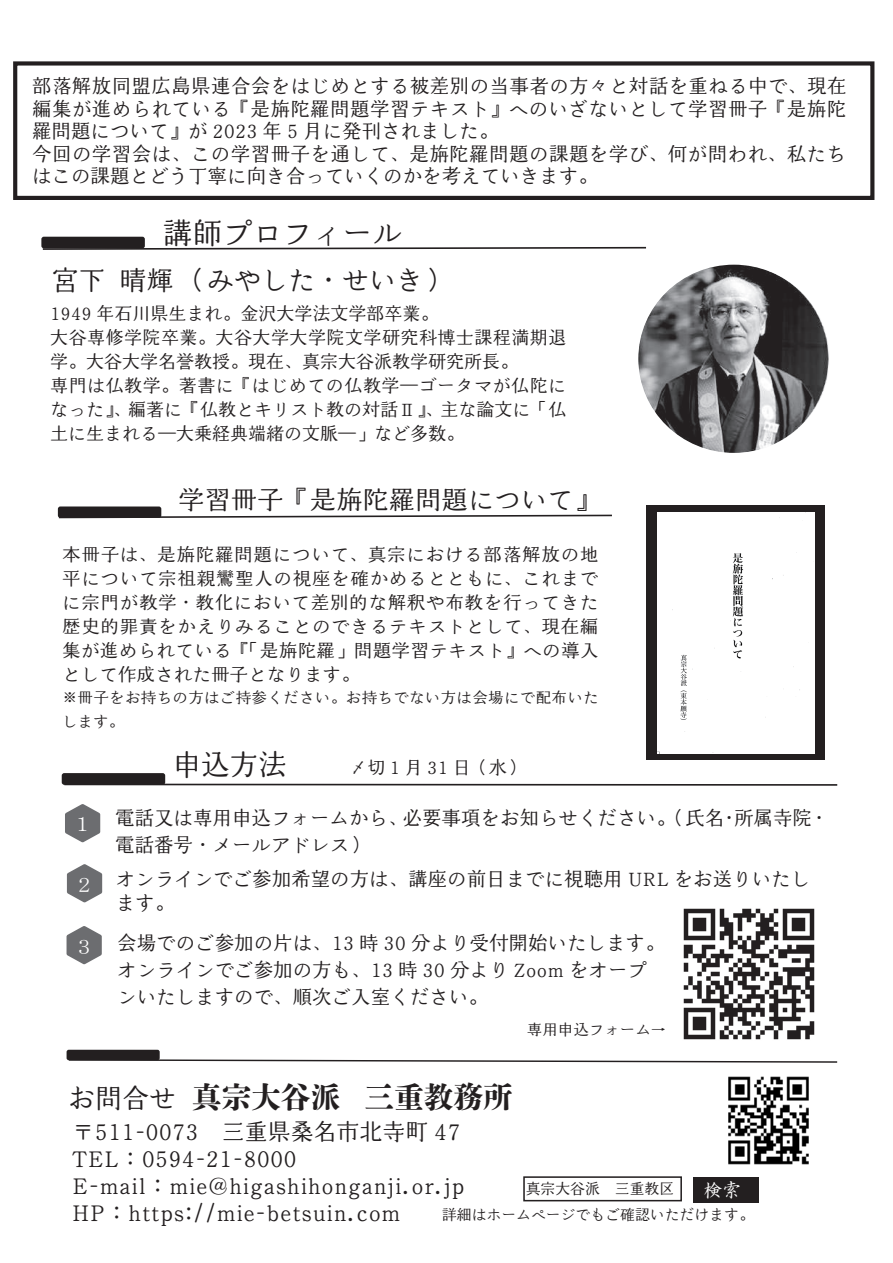
<style>
.page{position:relative;width:893px;height:1263px;background:#fff}
.page>*{position:absolute;margin:0;border:0;box-sizing:border-box;transform-origin:0 0}
.t1{font:30px "Kinuta Marumin Yoshino Std N R";color:#231f20}
.t2{font:800 29.7px "DNP Shuei 4 go B Std";color:#231f20}
.t3{font:28.5px "Kinuta Marumin Yoshino Std N R";color:#231f20}
.t4{font:27px "Kinuta Marumin Yoshino Std N R";color:#231f20}
.t5{font:25.5px "Kinuta Marumin Yoshino Std N R";color:#231f20}
.t6{font:22.95px/27px "Kinuta Marumin Yoshino Std N R";color:#231f20}
.t7{font:20.25px "HG Seikaishotai PRO";color:#fff}
.t8{font:19.5px/22.5px "Kinuta Marumin Yoshino Std N R";letter-spacing:.02em;color:#231f20}
.t9{font:19.5px/27px "Kinuta Marumin Yoshino Std N R";color:#231f20}
.t10{font:18.9px "HG Seikaishotai PRO";color:#fff}
.t11{font:18px/24px "Kinuta Marumin Yoshino Std N R";color:#231f20;text-align:justify}
.t12{font:15px/24px "Kinuta Marumin Yoshino Std N R";letter-spacing:.02em;color:#231f20}
.t13{font:15px "Kinuta Marumin Yoshino Std N R";color:#231f20}
.t14{font:14.85px "Kinuta Marumin Yoshino Std N R";color:#231f20}
.s1{font-family:"Kinuta Marumin Yoshino Std N R";font-weight:400;font-size:27px}
</style>
<div class="page">
<svg style="left:57px;top:514px;width:555px;height:5px"></svg>
<div style="left:59px;top:507px;width:102px;height:10px;background:#231f20;border-radius:2px"></div>
<div style="left:58px;top:506px;width:103px;height:12px;border:2px solid #231f20;border-radius:2px"></div>
<svg style="left:64px;top:783px;width:774px;height:3px;background:#898788"></svg>
<div style="left:63px;top:774px;width:101px;height:10px;background:#231f20;border-radius:2px"></div>
<div style="left:62px;top:773px;width:103px;height:12px;border:2px solid #231f20;border-radius:2px"></div>
<svg style="left:65px;top:804px;width:35px;height:38px"></svg>
<svg style="left:67px;top:864px;width:35px;height:38px"></svg>
<svg style="left:68px;top:1059px;width:770px;height:4px"></svg>
<div style="left:67px;top:1050px;width:92px;height:9px;background:#231f20;border-radius:2px"></div>
<div style="left:67px;top:1050px;width:93px;height:10px;border:1px solid #231f20;border-radius:2px"></div>
<img style="left:728px;top:1076px;width:81px;height:89px">
<div style="left:693px;top:1176px;width:66px;height:26px;background:#231f20"></div>
<div style="left:523px;top:1176px;width:159px;height:25px;border:2px solid #231f20"></div>
<svg style="left:67px;top:926px;width:35px;height:38px"></svg>
<svg style="left:41px;top:246px;width:606px;height:4px"></svg>
<div style="left:42px;top:237px;width:102px;height:11px;background:#231f20;border-radius:2px"></div>
<div style="left:41px;top:237px;width:104px;height:11px;border:2px solid #231f20;border-radius:2px"></div>
<div style="left:646px;top:505px;width:178px;height:255px;background:#231f20"></div>
<div style="left:658px;top:513px;width:156px;height:240px;background:#fff"></div>
<div style="left:13px;top:61px;width:861px;height:139px;border:4px solid #231f20"></div>
<img style="left:638px;top:265px;width:191px;height:188px">
<img style="left:683px;top:908px;width:132px;height:132px">
<p class="t8" style="left:32px;top:76px;width:816px">部落解放同盟広島県連合会をはじめとする被差別の当事者の方々と対話を重ねる中で、現在編集が進められている『是旃陀羅問題学習テキスト』へのいざないとして学習冊子『是旃陀羅問題について』が 2023 年 5 月に発刊されました。<br>今回の学習会は、この学習冊子を通して、是旃陀羅問題の課題を学び、何が問われ、私たちはこの課題とどう丁寧に向き合っていくのかを考えていきます。</p>
<h1 class="t1" style="left:162px;top:217px;width:241px">講師プロフィール</h1>
<h3 class="t4" style="left:52px;top:265px;width:400px">宮下 晴輝 （みやした・せいき）</h3>
<p class="t11" style="left:50px;top:302px;width:518px;text-align:left">1949 年石川県生まれ。金沢大学法文学部卒業。<br>大谷専修学院卒業。大谷大学大学院文学研究科博士課程満期退学。大谷大学名誉教授。現在、真宗大谷派教学研究所長。<br>専門は仏教学。著書に『はじめての仏教学―ゴータマが仏陀になった』、編著に『仏教とキリスト教の対話Ⅱ』、主な論文に「仏土に生まれる―大乗経典端緒の文脈―」など多数。</p>
<h3 class="t5" style="left:178px;top:485px;width:423px">学習冊子『是旃陀羅問題について』</h3>
<p class="t11" style="left:62px;top:544px;width:538px">本冊子は、是旃陀羅問題について、真宗における部落解放の地平について宗祖親鸞聖人の視座を確かめるとともに、これまでに宗門が教学・教化において差別的な解釈や布教を行ってきた歴史的罪責をかえりみることのできるテキストとして、現在編集が進められている『「是旃陀羅」問題学習テキスト』への導入として作成された冊子となります。</p>
<p class="t12" style="left:62px;top:686px;width:538px">※冊子をお持ちの方はご持参ください。お持ちでない方は会場にで配布いたします。</p>
<h3 class="t3" style="left:173px;top:749px;width:115px">申込方法</h3>
<p class="t9" style="left:115px;top:806px;width:716px">電話又は専用申込フォームから、必要事項をお知らせください。（氏名・所属寺院・電話番号・メールアドレス）</p>
<p class="t11" style="left:349px;top:756px;width:177px">〆切 1 月 31 日（水）</p>
<p class="t7" style="left:77px;top:814px;width:13px">1</p>
<p class="t7" style="left:78px;top:875px;width:13px">2</p>
<p class="t9" style="left:116px;top:868px;width:696px;line-height:24px">オンラインでご参加希望の方は、講座の前日までに視聴用 URL をお送りいたします。</p>
<p class="t7" style="left:78px;top:936px;width:13px">3</p>
<p class="t9" style="left:117px;top:931px;width:549px">会場でのご参加の片は、13 時 30 分より受付開始いたします。オンラインでご参加の方も、13 時 30 分より Zoom をオープンいたしますので、順次ご入室ください。</p>
<p class="t13" style="left:527px;top:1021px;width:141px">専用申込フォーム→</p>
<h2 class="t2" style="left:68px;top:1076px;width:446px"><span class="s1">お問合せ</span>真宗大谷派 三重教務所</h2>
<p class="t6" style="left:72px;top:1119px;width:395px">〒511-0073　三重県桑名市北寺町 47<br>TEL：0594-21-8000　<br>E-mail：mie@higashihonganji.or.jp<br>HP：https://mie-betsuin.com</p>
<p class="t14" style="left:526px;top:1181px;width:150px">真宗大谷派　三重教区</p>
<p class="t10" style="left:703px;top:1180px;width:39px">検索</p>
<p class="t14" style="left:442px;top:1206px;width:313px">詳細はホームページでもご確認いただけます。</p>
</div>
